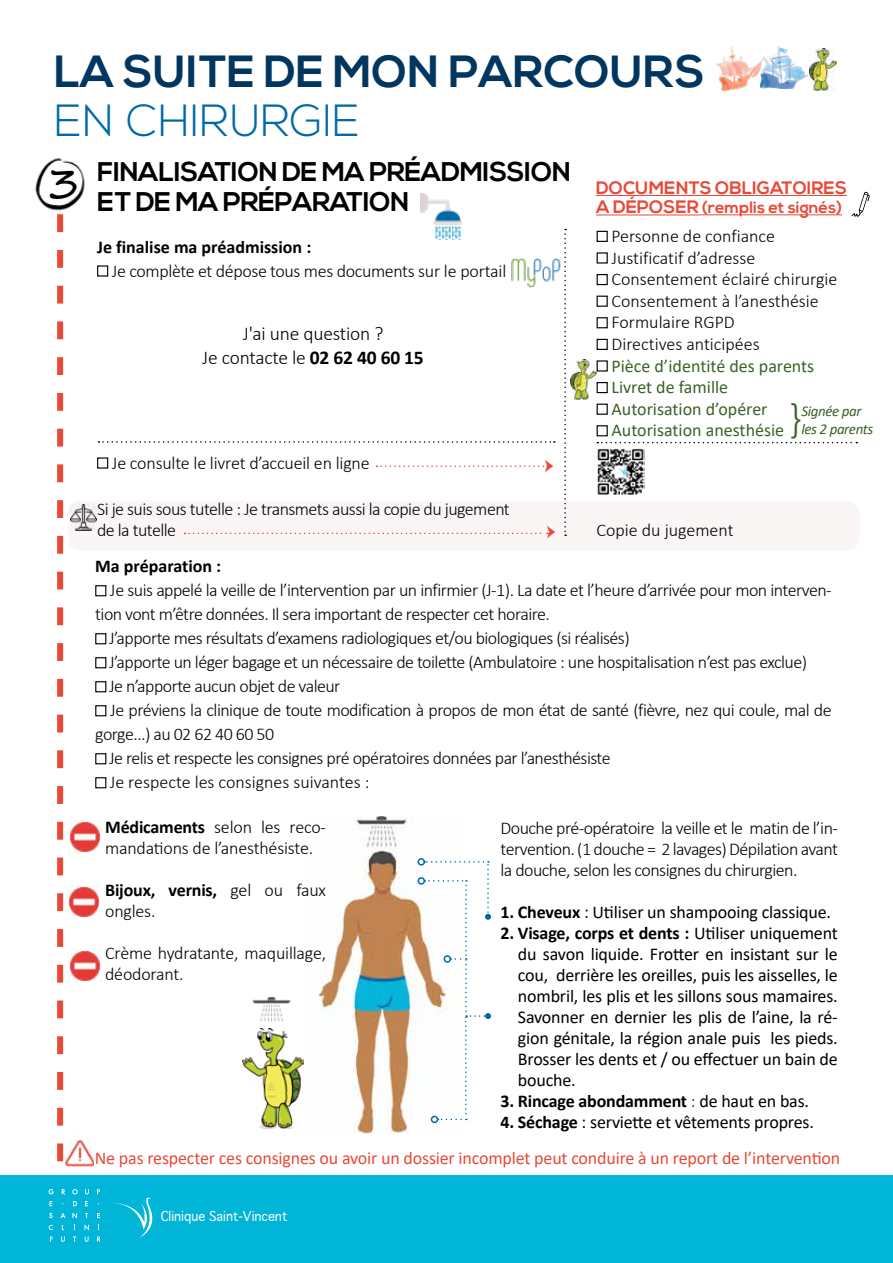
<style>
.page{position:relative;width:893px;height:1263px;background:#fff}
.page>*{position:absolute;margin:0;border:0;box-sizing:border-box;transform-origin:0 0}
.t1{font:700 45px "Nexa";color:#00365f}
.t2{font:300 45px "Nexa";color:#0069a7}
.t3{font:45px "Segoe Print";color:#000}
.t4{font:300 42px "Calibri";color:#3b6228}
.t5{font:700 27px/30px "Nexa";letter-spacing:-.02em;color:#000}
.t6{font:22.5px "Minion Pro";color:#e84a38}
.t7{font:300 19.5px/24px "Calibri";letter-spacing:-.01em;color:#000;text-align:center}
.t8{font:300 18px/21px "Calibri";letter-spacing:-.03em;color:#000}
.t9{font:18px/21px "Calibri";letter-spacing:-.01em;color:#000;text-align:justify}
.t10{font:300 18px/21.6px "Calibri";color:#000}
.t11{font:18px/36.5px "Calibri";letter-spacing:-.01em;color:#e84a38}
.t12{font:300 18px/21px "Calibri";letter-spacing:-.01em;color:#000}
.t13{font:18px/21.6px "Calibri";color:#3b6228}
.t14{font:700 18px "Calibri";color:#000}
.t15{font:700 18px "Nexa";color:#e84a38}
.t16{font:700 16.5px "Nexa";color:#e84a38}
.t17{font:italic 15px/18px "Calibri";letter-spacing:-.03em;color:#3b6228}
.t18{font:13.05px "Geneva";color:#fff;scale:.92 1}
.s1{font-size:18px}
.s2{font-weight:700}
.s3{font-weight:300}
.s4{font-weight:400}
.s5{font-weight:700;color:#000}
.s6{color:#000}
</style>
<div class="page">
<div style="left:67px;top:501px;width:793px;height:50px;background:#faf6f6;border-radius:13px"></div>
<div style="left:97px;top:265px;width:11px;height:12px;border:1px solid #000"></div>
<div style="left:97px;top:457px;width:11px;height:12px;border:1px solid #000"></div>
<svg style="left:564px;top:229px;width:2px;height:307px"></svg>
<svg style="left:57px;top:229px;width:6px;height:932px"></svg>
<img style="left:35px;top:158px;width:50px;height:71px">
<div style="left:597px;top:231px;width:11px;height:11px;border:1px solid #000"></div>
<div style="left:597px;top:252px;width:11px;height:12px;border:1px solid #000"></div>
<div style="left:597px;top:274px;width:11px;height:11px;border:1px solid #000"></div>
<div style="left:597px;top:296px;width:11px;height:11px;border:1px solid #000"></div>
<div style="left:597px;top:317px;width:11px;height:11px;border:1px solid #000"></div>
<div style="left:597px;top:339px;width:11px;height:11px;border:1px solid #000"></div>
<div style="left:597px;top:360px;width:11px;height:12px;border:1px solid #000"></div>
<div style="left:597px;top:382px;width:11px;height:11px;border:1px solid #000"></div>
<div style="left:597px;top:404px;width:11px;height:11px;border:1px solid #000"></div>
<div style="left:597px;top:425px;width:11px;height:11px;border:1px solid #000"></div>
<img style="left:511px;top:258px;width:55px;height:29px">
<img style="left:597px;top:448px;width:47px;height:47px">
<img style="left:70px;top:504px;width:27px;height:26px">
<div style="left:95px;top:585px;width:11px;height:11px;border:1px solid #000"></div>
<div style="left:95px;top:633px;width:11px;height:11px;border:1px solid #000"></div>
<div style="left:95px;top:657px;width:11px;height:11px;border:1px solid #000"></div>
<div style="left:95px;top:681px;width:11px;height:11px;border:1px solid #000"></div>
<div style="left:95px;top:705px;width:11px;height:11px;border:1px solid #000"></div>
<div style="left:95px;top:753px;width:11px;height:11px;border:1px solid #000"></div>
<div style="left:95px;top:777px;width:11px;height:11px;border:1px solid #000"></div>
<img style="left:319px;top:816px;width:138px;height:318px">
<div style="left:418px;top:858px;width:7px;height:7px;border:2px solid #0069a7;border-radius:50%"></div>
<div style="left:418px;top:877px;width:7px;height:8px;border:2px solid #0069a7;border-radius:50%"></div>
<svg style="left:424px;top:861px;width:67px;height:259px"></svg>
<div style="left:431px;top:1116px;width:7px;height:7px;border:2px solid #0069a7;border-radius:50%"></div>
<img style="left:420px;top:193px;width:41px;height:47px">
<div style="left:0;top:1175px;width:893px;height:88px;background:#00b5d8"></div>
<svg style="left:48px;top:1189px;width:6px;height:5px"></svg>
<svg style="left:62px;top:1189px;width:3px;height:5px"></svg>
<svg style="left:72px;top:1189px;width:6px;height:5px"></svg>
<svg style="left:85px;top:1189px;width:4px;height:5px"></svg>
<svg style="left:97px;top:1189px;width:3px;height:5px"></svg>
<svg style="left:49px;top:1201px;width:3px;height:5px"></svg>
<svg style="left:73px;top:1201px;width:4px;height:5px"></svg>
<svg style="left:49px;top:1213px;width:4px;height:5px"></svg>
<svg style="left:60px;top:1212px;width:6px;height:6px"></svg>
<svg style="left:72px;top:1212px;width:5px;height:6px"></svg>
<svg style="left:97px;top:1213px;width:3px;height:5px"></svg>
<svg style="left:49px;top:1225px;width:4px;height:5px"></svg>
<svg style="left:84px;top:1224px;width:5px;height:6px"></svg>
<svg style="left:50px;top:1236px;width:3px;height:5px"></svg>
<svg style="left:61px;top:1236px;width:4px;height:6px"></svg>
<svg style="left:73px;top:1236px;width:3px;height:5px"></svg>
<svg style="left:85px;top:1236px;width:4px;height:6px"></svg>
<svg style="left:97px;top:1236px;width:4px;height:5px"></svg>
<svg style="left:111px;top:1197px;width:42px;height:41px"></svg>
<hr style="left:596px;top:195px;width:251px;height:1px;background:#e84a38">
<hr style="left:596px;top:215px;width:103px;height:1px;background:#e84a38">
<hr style="left:699px;top:214px;width:143px;height:1px;background:#e84a38">
<img style="left:68px;top:820px;width:33px;height:34px">
<img style="left:67px;top:885px;width:34px;height:34px">
<img style="left:69px;top:950px;width:32px;height:32px">
<svg style="left:98px;top:441px;width:457px;height:2px"></svg>
<svg style="left:597px;top:442px;width:260px;height:1px"></svg>
<img style="left:570px;top:360px;width:27px;height:40px">
<svg style="left:184px;top:533px;width:364px;height:1px"></svg>
<img style="left:65px;top:1134px;width:29px;height:32px">
<img style="left:252px;top:997px;width:39px;height:25px">
<img style="left:243px;top:1028px;width:61px;height:100px">
<img style="left:764px;top:46px;width:44px;height:43px">
<img style="left:716px;top:46px;width:48px;height:45px">
<img style="left:809px;top:49px;width:28px;height:42px">
<svg style="left:851px;top:192px;width:19px;height:25px"></svg>
<svg style="left:376px;top:465px;width:172px;height:2px"></svg>
<h1 class="t1" style="left:54px;top:45px;width:652px">LA SUITE DE MON PARCOURS</h1>
<h1 class="t2" style="left:54px;top:95px;width:307px">EN CHIRURGIE</h1>
<p class="t15" style="left:596px;top:177px;width:252px">DOCUMENTS OBLIGATOIRES</p>
<p class="t16" style="left:596px;top:198px;width:248px"><span class="s1">A DÉPOSER</span> (remplis et signés)</p>
<h3 class="t5" style="left:97px;top:158px;width:475px">FINALISATION DE MA PRÉADMISSION<br>ET DE MA PRÉPARATION</h3>
<h1 class="t3" style="left:47px;top:143px;width:34px">3</h1>
<p class="t14" style="left:97px;top:234px;width:216px">Je finalise ma préadmission :</p>
<p class="t8" style="left:112px;top:260px;width:396px">Je complète et dépose tous mes documents sur le portail</p>
<p class="t7" style="left:202px;top:321px;width:223px">J'ai une question ?<br>Je contacte le <span class="s2">02 62 40 60 15</span></p>
<p class="t12" style="left:112px;top:452px;width:259px">Je consulte le livret d’accueil en ligne</p>
<p class="t8" style="left:97px;top:498px;width:414px">Si je suis sous tutelle : Je transmets aussi la copie du jugement de la tutelle</p>
<p class="t6" style="left:545px;top:449px;width:11px">→</p>
<p class="t6" style="left:546px;top:516px;width:11px">→</p>
<p class="t10" style="left:611px;top:225px;width:227px">Personne de confiance<br>Justificatif d’adresse<br>Consentement éclairé chirurgie<br>Consentement à l’anesthésie<br>Formulaire RGPD<br>Directives anticipées</p>
<p class="t13" style="left:611px;top:354px;width:204px">Pièce d’identité des parents<br>Livret de famille<br>Autorisation d’opérer<br>Autorisation anesthésie</p>
<h2 class="t4" style="left:789px;top:394px;width:14px">}</h2>
<p class="t17" style="left:802px;top:402px;width:73px">Signée par les 2 parents</p>
<p class="t10" style="left:597px;top:519px;width:139px">Copie du jugement</p>
<p class="t14" style="left:95px;top:554px;width:127px">Ma préparation :</p>
<p class="t8" style="left:110px;top:580px;width:723px">Je suis appelé la veille de l’intervention par un infirmier (J-1). La date et l’heure d’arrivée pour mon interven-</p>
<p class="t8" style="left:95px;top:604px;width:456px">tion vont m’être données. Il sera important de respecter cet horaire.</p>
<p class="t8" style="left:109px;top:628px;width:522px">J’apporte mes résultats d’examens radiologiques et/ou biologiques (si réalisés)</p>
<p class="t8" style="left:109px;top:652px;width:700px">J’apporte un léger bagage et un nécessaire de toilette (Ambulatoire : une hospitalisation n’est pas exclue)</p>
<p class="t8" style="left:109px;top:676px;width:233px">Je n’apporte aucun objet de valeur</p>
<p class="t8" style="left:110px;top:700px;width:723px">Je préviens la clinique de toute modification à propos de mon état de santé (fièvre, nez qui coule, mal de</p>
<p class="t8" style="left:95px;top:724px;width:181px">gorge…) au 02 62 40 60 50</p>
<p class="t8" style="left:109px;top:748px;width:503px">Je relis et respecte les consignes pré opératoires données par l’anesthésiste</p>
<p class="t10" style="left:110px;top:771px;width:261px">Je respecte les consignes suivantes :</p>
<p class="t12" style="left:105px;top:816px;width:222px"><span class="s2">Médicaments</span> selon les reco&shy;mandations de l’anesthésiste.</p>
<p class="t8" style="left:105px;top:879px;width:223px"><span class="s2">Bijoux, vernis,</span> gel ou faux ongles.</p>
<p class="t12" style="left:105px;top:942px;width:223px">Crème hydratante, maquillage, déodorant.</p>
<p class="t8" style="left:500px;top:817px;width:339px;text-align:justify">Douche pré-opératoire la veille et le matin de l’in&shy;tervention. (1 douche = 2 lavages) Dépilation avant la douche, selon les consignes du chirurgien.</p>
<p class="t9" style="left:500px;top:901px;width:332px"><span class="s2">1. Cheveux</span> : Utiliser un shampooing classique.</p>
<p class="t9" style="left:518px;top:922px;width:321px;text-indent:-17px"><span class="s2">2. Visage, corps et dents :</span> Utiliser uniquement du savon liquide. Frotter en insistant sur le cou, derrière les oreilles, puis les aisselles, le nombril, les plis et les sillons sous mamaires.<br>Savonner en dernier les plis de l’aine, la ré&shy;gion génitale, la région anale puis les pieds.<br>Brosser les dents et / ou effectuer un bain de bouche.</p>
<p class="t14" style="left:500px;top:1088px;width:310px">3. Rincage abondamment <span class="s3">:</span> <span class="s4">de haut en bas.</span></p>
<p class="t11" style="left:95px;top:1103px;width:747px;text-indent:406px"><span class="s5">4. Séchage</span> <span class="s6">: serviette et vêtements propres.<br></span>Ne pas respecter ces consignes ou avoir un dossier incomplet peut conduire à un report de l’intervention</p>
<p class="t18" style="left:161px;top:1209px;width:139px">Clinique Saint-Vincent</p>
</div>
